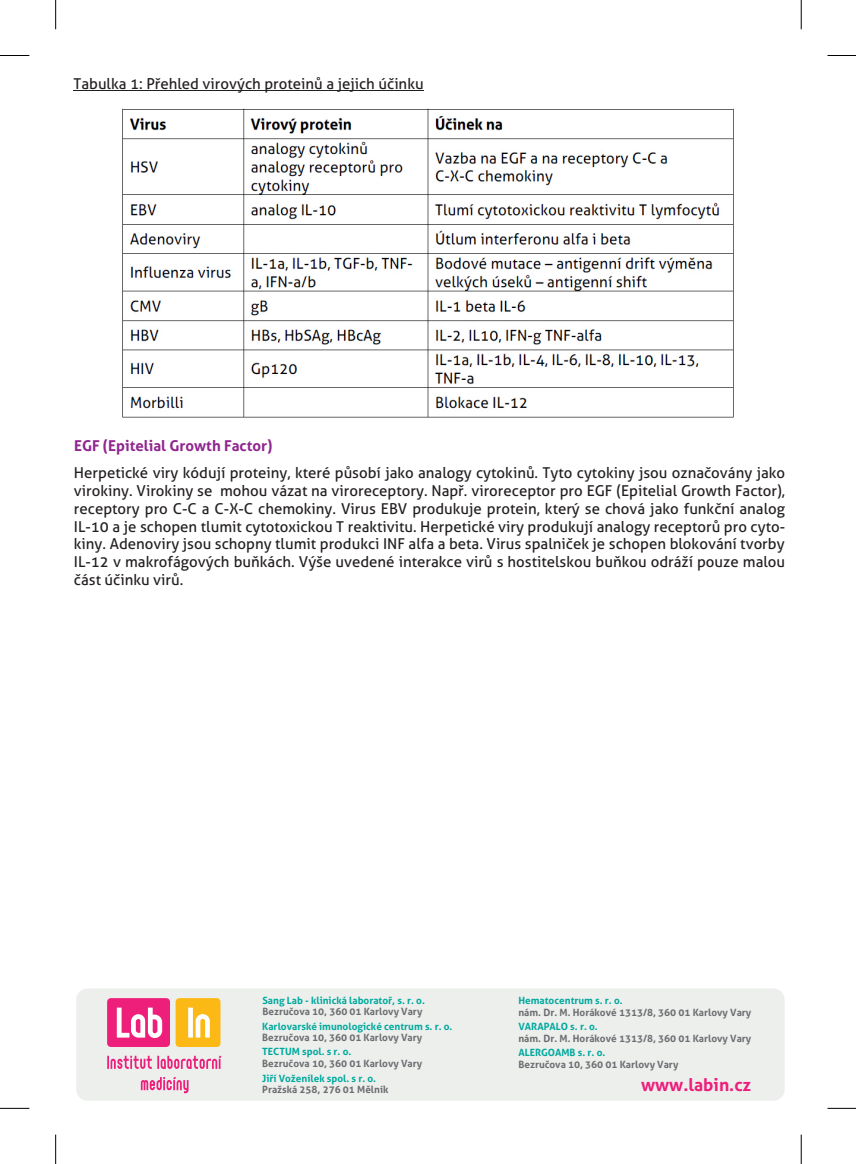
<style>
.page{position:relative;width:856px;height:1164px;background:#fff}
.page>*{position:absolute;margin:0;border:0;box-sizing:border-box;transform-origin:0 0}
.t1{font:700 17.5px "Aller";color:#ee1e7b}
.t2{font:15px/17.8px "Aller";color:#231f20;text-align:justify}
.t3{font:700 15px "Aller";color:#90268f}
.t4{font:700 10px "Aller";color:#6c6d70}
.t5{font:700 10px "Aller";color:#00a99d}
</style>
<div class="page">
<div style="left:76px;top:988px;width:708px;height:112px;background:#edefed;border-radius:11px"></div>
<svg style="left:107px;top:1055px;width:114px;height:14px"></svg>
<svg style="left:141px;top:1077px;width:47px;height:16px"></svg>
<div style="left:107px;top:998px;width:63px;height:49px;background:#ee1e7b;border-radius:4px"></div>
<div style="left:175px;top:998px;width:45px;height:49px;background:#fcb814;border-radius:4px"></div>
<div style="left:188px;top:1007px;width:5px;height:30px;background:#fff"></div>
<svg style="left:195px;top:1014px;width:15px;height:23px"></svg>
<svg style="left:117px;top:1007px;width:45px;height:31px"></svg>
<hr style="left:73px;top:91px;width:350px;height:1px;background:#231f20">
<img style="left:122px;top:108px;width:612px;height:310px">
<svg style="left:0;top:1108px;width:29px;height:1px"></svg>
<hr style="left:55px;top:1134px;width:1px;height:30px;background:#000">
<svg style="left:0;top:55px;width:29px;height:1px"></svg>
<svg style="left:55px;top:0;width:1px;height:29px"></svg>
<svg style="left:827px;top:55px;width:28px;height:1px"></svg>
<svg style="left:800px;top:0;width:1px;height:29px"></svg>
<svg style="left:827px;top:1108px;width:28px;height:1px"></svg>
<hr style="left:800px;top:1134px;width:1px;height:30px;background:#000">
<p class="t2" style="left:73px;top:77px;width:351px">Tabulka 1: Přehled virových proteinů a jejich účinku</p>
<p class="t3" style="left:74px;top:440px;width:200px">EGF (Epitelial Growth Factor)</p>
<p class="t2" style="left:74px;top:465px;width:712px">Herpetické viry kódují proteiny, které působí jako analogy cytokinů. Tyto cytokiny jsou označovány jako virokiny. Virokiny se mohou vázat na viroreceptory. Např. viroreceptor pro EGF (Epitelial Growth Factor), receptory pro C-C a C-X-C chemokiny. Virus EBV produkuje protein, který se chová jako funkční analog IL-10 a je schopen tlumit cytotoxickou T reaktivitu. Herpetické viry produkují analogy receptorů pro cyto&shy;kiny. Adenoviry jsou schopny tlumit produkci INF alfa a beta. Virus spalniček je schopen blokování tvorby IL-12 v makrofágových buňkách. Výše uvedené interakce virů s hostitelskou buňkou odráží pouze malou část účinku virů.</p>
<p class="t5" style="left:262px;top:996px;width:164px">Sang Lab - klinická laboratoř, s. r. o.</p>
<p class="t4" style="left:262px;top:1008px;width:161px">Bezručova 10, 360 01 Karlovy Vary</p>
<p class="t5" style="left:262px;top:1022px;width:192px">Karlovarské imunologické centrum s. r. o.</p>
<p class="t4" style="left:262px;top:1034px;width:161px">Bezručova 10, 360 01 Karlovy Vary</p>
<p class="t5" style="left:262px;top:1048px;width:91px">TECTUM spol. s r. o.</p>
<p class="t4" style="left:262px;top:1060px;width:161px">Bezručova 10, 360 01 Karlovy Vary</p>
<p class="t5" style="left:518px;top:996px;width:106px">Hematocentrum s. r. o.</p>
<p class="t4" style="left:518px;top:1008px;width:234px">nám. Dr. M. Horákové 1313/8, 360 01 Karlovy Vary</p>
<p class="t5" style="left:518px;top:1022px;width:81px">VARAPALO s. r. o.</p>
<p class="t4" style="left:518px;top:1034px;width:234px">nám. Dr. M. Horákové 1313/8, 360 01 Karlovy Vary</p>
<p class="t5" style="left:518px;top:1048px;width:88px">ALERGOAMB s. r. o.</p>
<p class="t4" style="left:518px;top:1060px;width:161px">Bezručova 10, 360 01 Karlovy Vary</p>
<p class="t5" style="left:262px;top:1074px;width:115px">Jiří Voženílek spol. s r. o.</p>
<p class="t4" style="left:262px;top:1086px;width:128px">Pražská 258, 276 01 Mělník</p>
<p class="t1" style="left:641px;top:1077px;width:112px">www.labin.cz</p>
</div>
